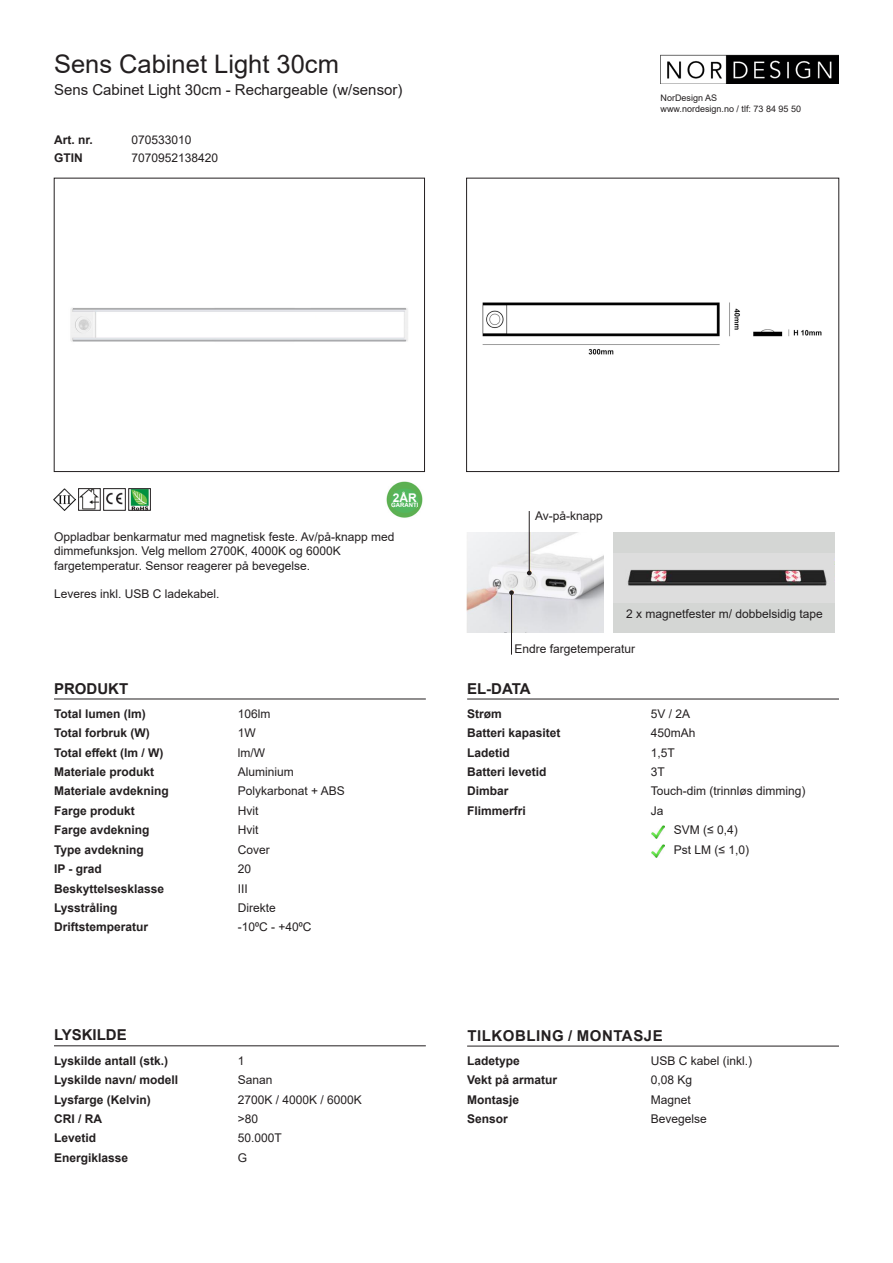
<style>
.page{position:relative;width:893px;height:1263px;background:#fff}
.page>*{position:absolute;margin:0;border:0;box-sizing:border-box;transform-origin:0 0}
.t1{font:25.5px "Arial";color:#231f20}
.t2{font:15px "Arial";color:#231f20}
.t3{font:700 15px "Arial";color:#231f20}
.t4{font:700 15px "Arial";letter-spacing:.035em;color:#231f20}
.t5{font:12px "Arial";color:#231f20}
.t6{font:700 12px "Arial";color:#231f20}
.t7{font:700 12px "Arial";color:#fff}
.t8{font:9px "Arial";color:#231f20}
.t9{font:700 6px "Arial";color:#fff}
</style>
<div class="page">
<img style="left:70px;top:307px;width:338px;height:35px">
<div style="left:54px;top:178px;width:371px;height:294px;border:1px solid #231f20"></div>
<img style="left:106px;top:492px;width:17px;height:13px">
<div style="left:103px;top:488px;width:23px;height:22px;border:1px solid #231f20"></div>
<img style="left:80px;top:490px;width:18px;height:18px">
<div style="left:78px;top:488px;width:22px;height:22px;border:1px solid #231f20"></div>
<img style="left:131px;top:490px;width:17px;height:18px">
<div style="left:129px;top:488px;width:22px;height:22px;border:1px solid #231f20"></div>
<img style="left:482px;top:302px;width:340px;height:53px">
<div style="left:466px;top:178px;width:373px;height:294px;border:1px solid #231f20"></div>
<img style="left:660px;top:55px;width:179px;height:29px">
<img style="left:54px;top:488px;width:21px;height:22px">
<hr style="left:54px;top:699px;width:372px;height:1px;background:#231f20">
<hr style="left:54px;top:1045px;width:372px;height:1px;background:#231f20">
<hr style="left:467px;top:699px;width:372px;height:1px;background:#231f20">
<svg style="left:652px;top:825px;width:12px;height:13px"></svg>
<svg style="left:652px;top:845px;width:12px;height:12px"></svg>
<hr style="left:467px;top:1046px;width:372px;height:1px;background:#231f20">
<div style="left:613px;top:532px;width:222px;height:101px;background:#d4d6d4"></div>
<img style="left:628px;top:570px;width:201px;height:17px">
<img style="left:834px;top:558px;width:1px;height:24px">
<img style="left:466px;top:532px;width:138px;height:101px">
<hr style="left:511px;top:594px;width:1px;height:61px;background:#231f20">
<hr style="left:529px;top:511px;width:1px;height:60px;background:#231f20">
<svg style="left:527px;top:571px;width:5px;height:4px"></svg>
<svg style="left:509px;top:590px;width:5px;height:5px"></svg>
<img style="left:386px;top:481px;width:37px;height:37px">
<div style="left:391px;top:488px;width:28px;height:25px;background:#53b75f;border-radius:50%"></div>
<p class="t1" style="left:54px;top:46px;width:286px">Sens Cabinet Light 30cm</p>
<p class="t2" style="left:54px;top:80px;width:350px">Sens Cabinet Light 30cm - Rechargeable (w/sensor)</p>
<p class="t6" style="left:54px;top:131px;width:40px">Art. nr.</p>
<p class="t5" style="left:131px;top:131px;width:62px">070533010</p>
<p class="t6" style="left:54px;top:150px;width:30px">GTIN</p>
<p class="t5" style="left:131px;top:150px;width:88px">7070952138420</p>
<p class="t8" style="left:660px;top:92px;width:58px">NorDesign AS</p>
<p class="t8" style="left:660px;top:103px;width:142px">www.nordesign.no / tlf: 73 84 95 50</p>
<p class="t7" style="left:393px;top:489px;width:25px">2ÅR</p>
<p class="t9" style="left:391px;top:501px;width:29px">GARANTI</p>
<p class="t5" style="left:54px;top:528px;width:342px">Oppladbar benkarmatur med magnetisk feste. Av/på-knapp med</p>
<p class="t5" style="left:54px;top:543px;width:288px">dimmefunksjon. Velg mellom 2700K, 4000K og 6000K</p>
<p class="t5" style="left:54px;top:557px;width:258px">fargetemperatur. Sensor reagerer på bevegelse.</p>
<p class="t5" style="left:54px;top:586px;width:167px">Leveres inkl. USB C ladekabel.</p>
<p class="t3" style="left:54px;top:678px;width:76px">PRODUKT</p>
<p class="t6" style="left:54px;top:705px;width:93px">Total lumen (lm)</p>
<p class="t5" style="left:238px;top:705px;width:34px">106lm</p>
<p class="t6" style="left:54px;top:725px;width:97px">Total forbruk (W)</p>
<p class="t5" style="left:238px;top:725px;width:19px">1W</p>
<p class="t6" style="left:54px;top:744px;width:111px">Total effekt (lm / W)</p>
<p class="t5" style="left:238px;top:744px;width:29px">lm/W</p>
<p class="t6" style="left:54px;top:763px;width:102px">Materiale produkt</p>
<p class="t5" style="left:238px;top:764px;width:58px">Aluminium</p>
<p class="t6" style="left:54px;top:783px;width:116px">Materiale avdekning</p>
<p class="t5" style="left:238px;top:783px;width:109px">Polykarbonat + ABS</p>
<p class="t6" style="left:54px;top:802px;width:82px">Farge produkt</p>
<p class="t5" style="left:238px;top:802px;width:22px">Hvit</p>
<p class="t6" style="left:54px;top:822px;width:97px">Farge avdekning</p>
<p class="t5" style="left:238px;top:822px;width:22px">Hvit</p>
<p class="t6" style="left:54px;top:841px;width:91px">Type avdekning</p>
<p class="t5" style="left:238px;top:841px;width:34px">Cover</p>
<p class="t6" style="left:54px;top:860px;width:49px">IP - grad</p>
<p class="t5" style="left:238px;top:860px;width:15px">20</p>
<p class="t6" style="left:54px;top:880px;width:112px">Beskyttelsesklasse</p>
<p class="t5" style="left:238px;top:880px;width:12px">III</p>
<p class="t6" style="left:54px;top:899px;width:65px">Lysstråling</p>
<p class="t5" style="left:238px;top:899px;width:40px">Direkte</p>
<p class="t6" style="left:54px;top:918px;width:96px">Driftstemperatur</p>
<p class="t5" style="left:238px;top:919px;width:75px">-10⁰C - +40⁰C</p>
<p class="t3" style="left:54px;top:1024px;width:74px">LYSKILDE</p>
<p class="t6" style="left:54px;top:1052px;width:116px">Lyskilde antall (stk.)</p>
<p class="t5" style="left:238px;top:1052px;width:8px">1</p>
<p class="t6" style="left:54px;top:1091px;width:98px">Lysfarge (Kelvin)</p>
<p class="t5" style="left:238px;top:1091px;width:126px">2700K / 4000K / 6000K</p>
<p class="t6" style="left:54px;top:1110px;width:49px">CRI / RA</p>
<p class="t5" style="left:238px;top:1110px;width:22px">&gt;80</p>
<p class="t6" style="left:54px;top:1071px;width:126px">Lyskilde navn/ modell</p>
<p class="t5" style="left:238px;top:1072px;width:36px">Sanan</p>
<p class="t6" style="left:54px;top:1129px;width:44px">Levetid</p>
<p class="t5" style="left:238px;top:1130px;width:46px">50.000T</p>
<p class="t6" style="left:54px;top:1149px;width:76px">Energiklasse</p>
<p class="t5" style="left:238px;top:1149px;width:11px">G</p>
<p class="t5" style="left:535px;top:507px;width:69px">Av-på-knapp</p>
<p class="t5" style="left:626px;top:606px;width:198px">2 x magnetfester m/ dobbelsidig tape</p>
<p class="t5" style="left:514px;top:641px;width:122px">Endre fargetemperatur</p>
<p class="t3" style="left:467px;top:678px;width:65px">EL-DATA</p>
<p class="t6" style="left:467px;top:705px;width:36px">Strøm</p>
<p class="t5" style="left:651px;top:706px;width:41px">5V / 2A</p>
<p class="t6" style="left:467px;top:725px;width:95px">Batteri kapasitet</p>
<p class="t5" style="left:651px;top:725px;width:46px">450mAh</p>
<p class="t6" style="left:467px;top:744px;width:44px">Ladetid</p>
<p class="t5" style="left:651px;top:744px;width:26px">1,5T</p>
<p class="t6" style="left:467px;top:763px;width:81px">Batteri levetid</p>
<p class="t5" style="left:651px;top:764px;width:16px">3T</p>
<p class="t6" style="left:467px;top:783px;width:43px">Dimbar</p>
<p class="t5" style="left:651px;top:783px;width:156px">Touch-dim (trinnløs dimming)</p>
<p class="t6" style="left:467px;top:802px;width:60px">Flimmerfri</p>
<p class="t5" style="left:651px;top:802px;width:14px">Ja</p>
<p class="t5" style="left:674px;top:822px;width:65px">SVM (≤ 0,4)</p>
<p class="t5" style="left:674px;top:841px;width:77px">Pst LM (≤ 1,0)</p>
<p class="t4" style="left:467px;top:1025px;width:197px">TILKOBLING / MONTASJE</p>
<p class="t6" style="left:467px;top:1052px;width:54px">Ladetype</p>
<p class="t5" style="left:651px;top:1053px;width:103px">USB C kabel (inkl.)</p>
<p class="t6" style="left:467px;top:1071px;width:92px">Vekt på armatur</p>
<p class="t5" style="left:651px;top:1072px;width:43px">0,08 Kg</p>
<p class="t6" style="left:467px;top:1091px;width:54px">Montasje</p>
<p class="t5" style="left:651px;top:1091px;width:42px">Magnet</p>
<p class="t6" style="left:467px;top:1110px;width:42px">Sensor</p>
<p class="t5" style="left:651px;top:1110px;width:58px">Bevegelse</p>
</div>
